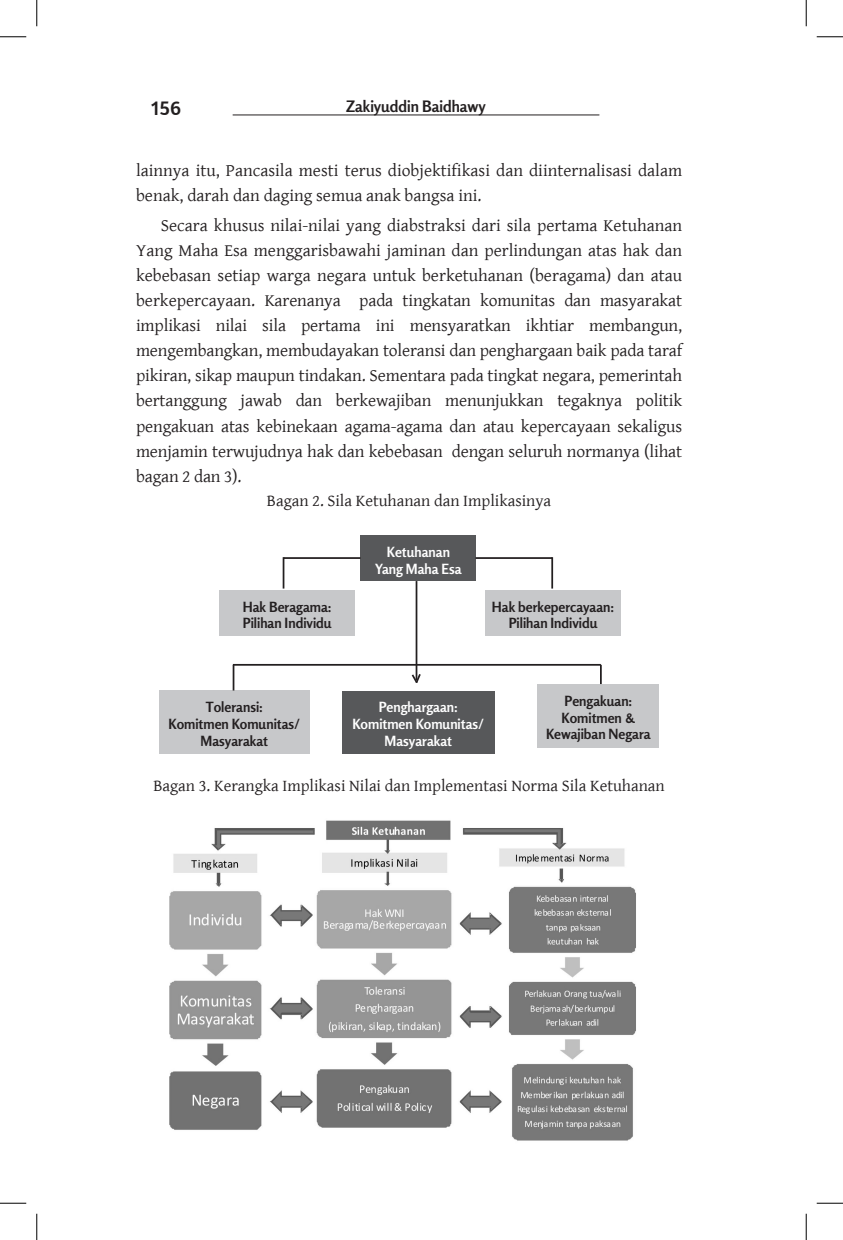
<style>
.page{position:relative;width:843px;height:1240px;background:#fff}
.page>*{position:absolute;margin:0;border:0;box-sizing:border-box;transform-origin:0 0}
.t1{font:21px "Amaranth";color:#231f20}
.body_teks{font:17.5px/25px "Gentium Basic";color:#231f20}
.body_teks-2{font:16.62px "Gentium Basic";color:#231f20}
.t2{font:700 15.75px "Rosario";color:#231f20}
.t3{font:700 14px/16.8px "Rosario";color:#231f20;text-align:center}
.t4{font:700 14px/16.8px "Rosario";color:#fff;text-align:center}
</style>
<div class="page">
<hr style="left:233px;top:114px;width:366px;height:1px;background:#231f20">
<div style="left:361px;top:536px;width:115px;height:45px;background:#57585a"></div>
<div style="left:485px;top:590px;width:135px;height:45px;background:#c7c8ca"></div>
<div style="left:220px;top:590px;width:134px;height:45px;background:#c7c8ca"></div>
<div style="left:537px;top:684px;width:122px;height:63px;background:#c7c8ca"></div>
<div style="left:159px;top:690px;width:151px;height:63px;background:#c7c8ca"></div>
<div style="left:342px;top:691px;width:152px;height:62px;background:#57585a"></div>
<hr style="left:283px;top:557px;width:77px;height:2px;background:#231f20">
<hr style="left:282px;top:557px;width:2px;height:31px;background:#231f20">
<hr style="left:475px;top:557px;width:77px;height:2px;background:#231f20">
<hr style="left:551px;top:557px;width:2px;height:31px;background:#231f20">
<hr style="left:415px;top:581px;width:2px;height:99px;background:#231f20">
<hr style="left:233px;top:664px;width:367px;height:1px;background:#231f20">
<hr style="left:232px;top:664px;width:2px;height:26px;background:#231f20">
<svg style="left:600px;top:664px;width:1px;height:20px"></svg>
<svg style="left:411px;top:672px;width:10px;height:11px"></svg>
<img style="left:169px;top:820px;width:467px;height:321px">
<svg style="left:0;top:36px;width:26px;height:1px"></svg>
<svg style="left:816px;top:36px;width:26px;height:1px"></svg>
<svg style="left:0;top:1202px;width:26px;height:1px"></svg>
<svg style="left:816px;top:1202px;width:26px;height:1px"></svg>
<svg style="left:36px;top:0;width:1px;height:26px"></svg>
<svg style="left:36px;top:1213px;width:1px;height:26px"></svg>
<svg style="left:805px;top:0;width:1px;height:26px"></svg>
<svg style="left:805px;top:1213px;width:1px;height:26px"></svg>
<p class="t1" style="left:151px;top:95px;width:31px">156</p>
<p class="t2" style="left:346px;top:96px;width:141px">Zakiyuddin Baidhawy</p>
<p class="body_teks" style="left:136px;top:157px;width:547px">lainnya itu, Pancasila mesti terus diobjektifikasi dan diinternalisasi dalam benak, darah dan daging semua anak bangsa ini.</p>
<p class="body_teks" style="left:136px;top:212px;width:547px;text-align:justify;text-indent:25px">Secara khusus nilai-nilai yang diabstraksi dari sila pertama Ketuhanan Yang Maha Esa menggarisbawahi jaminan dan perlindungan atas hak dan kebebasan setiap warga negara untuk berketuhanan (beragama) dan atau berkepercayaan. Karenanya pada tingkatan komunitas dan masyarakat implikasi nilai sila pertama ini mensyaratkan ikhtiar membangun, mengembangkan, membudayakan toleransi dan penghargaan baik pada taraf pikiran, sikap maupun tindakan. Sementara pada tingkat negara, pemerintah bertanggung jawab dan berkewajiban menunjukkan tegaknya politik pengakuan atas kebinekaan agama-agama dan atau kepercayaan sekaligus menjamin terwujudnya hak dan kebebasan dengan seluruh normanya (lihat bagan 2 dan 3).</p>
<p class="body_teks-2" style="left:267px;top:488px;width:286px">Bagan 2. Sila Ketuhanan dan Implikasinya</p>
<p class="t4" style="left:375px;top:543px;width:88px">Ketuhanan<br>Yang Maha Esa</p>
<p class="t3" style="left:492px;top:598px;width:124px">Hak berkepercayaan:<br>Pilihan Individu</p>
<p class="t3" style="left:243px;top:598px;width:90px;text-align:left">Hak Beragama:<br>Pilihan Individu</p>
<p class="t3" style="left:546px;top:692px;width:106px">Pengakuan:<br>Komitmen &amp;<br>Kewajiban Negara</p>
<p class="t3" style="left:168px;top:698px;width:133px">Toleransi:<br>Komitmen Komunitas/<br>Masyarakat</p>
<p class="t4" style="left:352px;top:698px;width:133px">Penghargaan:<br>Komitmen Komunitas/<br>Masyarakat</p>
<p class="body_teks-2" style="left:153px;top:773px;width:513px">Bagan 3. Kerangka Implikasi Nilai dan Implementasi Norma Sila Ketuhanan</p>
</div>
